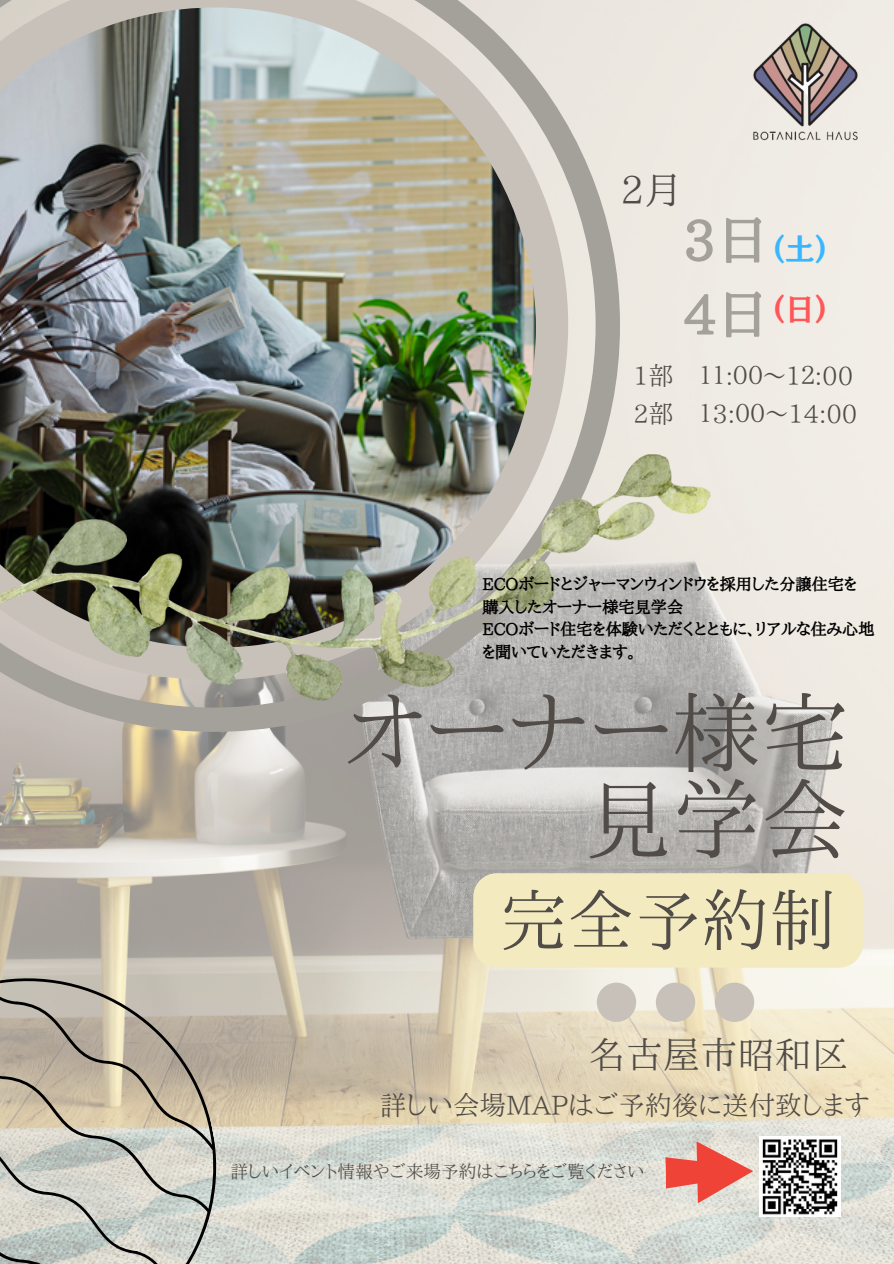
<style>
.page{position:relative;width:894px;height:1264px;background:#fff}
.page>*{position:absolute;margin:0;border:0;box-sizing:border-box;transform-origin:0 0}
.t1{font:88.2px/86.7px "Aozora Mincho";color:#514c47;text-align:right}
.t2{font:67.2px "Aozora Mincho";color:#514c47}
.t3{font:700 53.4px "Aozora Mincho";color:#a4a09a}
.t4{font:38.7px "Aozora Mincho";color:#514c47}
.t5{font:37.2px "Aozora Mincho";color:#514c47}
.t6{font:29.7px "TEST Mode Min B B";color:#38b6ff}
.t7{font:29.7px "TEST Mode Min B B";color:#ff5757}
.t8{font:26.7px "Aozora Mincho";color:#514c47}
.t9{font:25.2px "Aozora Mincho";color:#514c47}
.t10{font:17.7px "Aozora Mincho";color:#514c47}
.t11{font:700 16.2px/22.5px "Aozora Mincho";color:#000}
</style>
<div class="page">
<img style="left:0;top:0;width:893px;height:1263px">
<svg style="left:0;top:0;width:619px;height:732px"></svg>
<img style="left:0;top:7px;width:535px;height:448px">
<svg style="left:0;top:945px;width:249px;height:318px"></svg>
<svg style="left:596px;top:982px;width:158px;height:39px"></svg>
<img style="left:738px;top:15px;width:132px;height:132px">
<img style="left:0;top:455px;width:709px;height:245px">
<svg style="left:664px;top:1140px;width:89px;height:63px"></svg>
<img style="left:759px;top:1136px;width:81px;height:80px">
<div style="left:473px;top:873px;width:389px;height:94px;background:#f3eac0"></div>
<p class="t4" style="left:619px;top:170px;width:64px">2月</p>
<p class="t3" style="left:683px;top:213px;width:88px">3日</p>
<p class="t3" style="left:683px;top:287px;width:88px">4日</p>
<p class="t6" style="left:772px;top:234px;width:57px">(土)</p>
<p class="t7" style="left:772px;top:294px;width:57px">(日)</p>
<p class="t9" style="left:633px;top:363px;width:222px">1部 １１:００～1２:00</p>
<p class="t9" style="left:633px;top:401px;width:226px">2部 １3:００～14:00</p>
<p class="t11" style="left:482px;top:573px;width:376px">ECOボードとジャーマンウィンドウを採用した分譲住宅を</p>
<p class="t11" style="left:482px;top:595px;width:202px">購入したオーナー様宅見学会</p>
<p class="t11" style="left:482px;top:618px;width:393px">ECOボード住宅を体験いただくとともに、リアルな住み心地を聞いていただきます。</p>
<p class="t1" style="left:343px;top:688px;width:506px">オーナー様宅見学会</p>
<p class="t2" style="left:500px;top:886px;width:337px">完全予約制</p>
<p class="t5" style="left:588px;top:1034px;width:261px">名古屋市昭和区</p>
<p class="t8" style="left:379px;top:1091px;width:491px">詳しい会場MAPはご予約後に送付致します</p>
<p class="t10" style="left:230px;top:1162px;width:415px">詳しいイベント情報やご来場予約はこちらをご覧ください</p>
</div>
